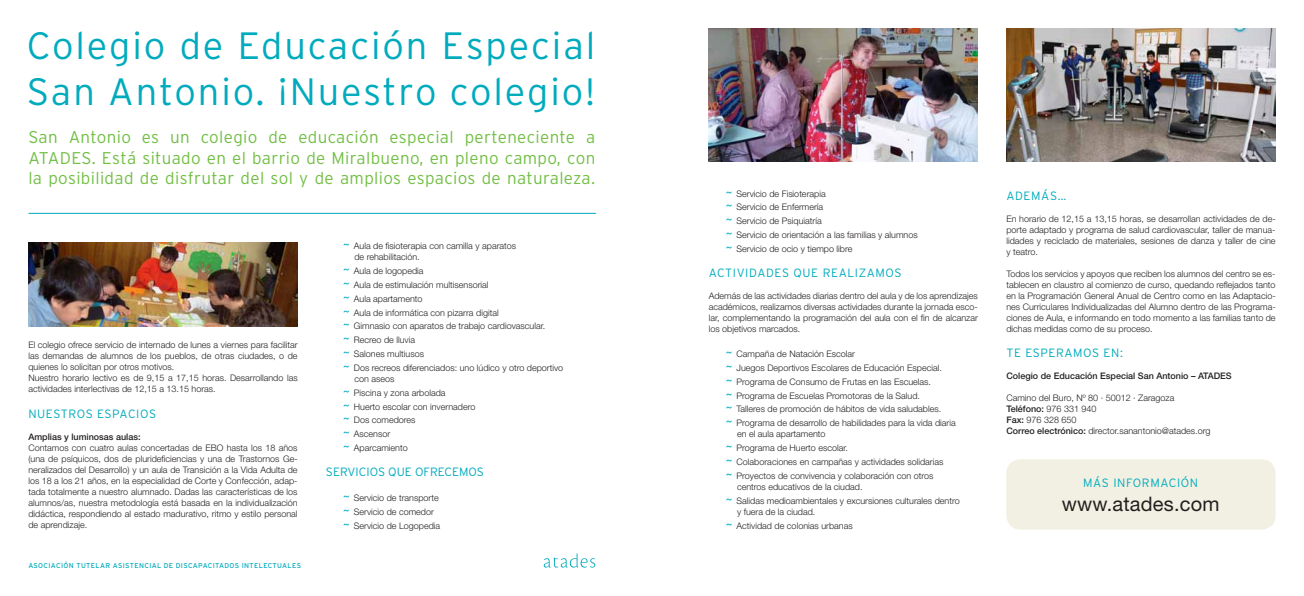
<style>
.page{position:relative;width:1304px;height:596px;background:#fff}
.page>*{position:absolute;margin:0;border:0;box-sizing:border-box;transform-origin:0 0}
.t1{font:300 38px/45.6px "Interstate";letter-spacing:.05em;color:#00abbd}
.t2{font:20px "Helvetica Neue LT Std";letter-spacing:.01em;color:#231f20}
.t3{font:300 17px/20.4px "Interstate";letter-spacing:.02em;color:#72bf44}
.t4{font:300 12px "Interstate";letter-spacing:.05em;color:#00abbd}
.t5{font:300 12px "Interstate";color:#00abbd}
.t6{font:300 9px/13.8px "Helvetica Neue LT Std";color:#231f20}
.t7{font:500 9px "Helvetica Neue LT Std";color:#231f20}
.t8{font:7px "Interstate";letter-spacing:.05em;color:#00abbd}
.s1{font-family:"Interstate";font-size:12px;color:#00abbd}
.s2{font-weight:500}
</style>
<div class="page">
<svg style="left:544px;top:553px;width:51px;height:14px"></svg>
<div style="left:1006px;top:459px;width:270px;height:70px;background:#f2f0e2;border-radius:14px"></div>
<hr style="left:29px;top:213px;width:567px;height:1px;background:#00abbd">
<img style="left:709px;top:28px;width:269px;height:134px">
<img style="left:1006px;top:28px;width:270px;height:134px">
<img style="left:28px;top:242px;width:270px;height:84px">
<h1 class="t1" style="left:27px;top:23px;width:570px">Colegio de Educación Especial<br>San Antonio. ¡N uestro colegio!</h1>
<h3 class="t3" style="left:28px;top:127px;width:568px">San Antonio es un colegio de educación especial perteneciente a<br>ATADES</h3>
<h3 class="t3" style="left:28px;top:147px;width:568px;text-align:right">. Está situado en el barrio de Miralbueno, en pleno campo, con<br>la posibilidad de disfrutar del sol y de amplios espacios de naturaleza.</h3>
<p class="t6" style="left:28px;top:339px;width:271px;line-height:11px">El colegio ofrece servicio de internado de lunes a viernes para facilitar las demandas de alumnos de los pueblos, de otras ciudades, o de quienes lo solicitan por otros motivos.<br>Nuestro horario lectivo es de 9,15 a 17,15 horas. Desarrollando las actividades interlectivas de 12,15 a 13.15 horas.</p>
<h3 class="t4" style="left:28px;top:406px;width:129px">N uestros espacios</h3>
<p class="t7" style="left:28px;top:430px;width:114px">Amplias y luminosas aulas:</p>
<p class="t6" style="left:28px;top:441px;width:271px;line-height:11px;text-align:justify">Contamos con cuatro aulas concertadas de EBO hasta los 18 años (una de psíquicos, dos de plurideficiencias y una de Trastornos Ge&shy;neralizados del Desarrollo) y un aula de Transición a la Vida Adulta de los 18 a los 21 años, en la especialidad de Corte y Confección, adap&shy;tada totalmente a nuestro alumnado. Dadas las características de los alumnos/as, nuestra metodología está basada en la individualización didáctica, respondiendo al estado madurativo, ritmo y estilo personal de aprendizaje.</p>
<p class="t8" style="left:28px;top:561px;width:274px">ASOCIACIÓN TUTELAR ASISTENCIAL DE DISCAPACITADOS INTELECTUALES</p>
<p class="t6" style="left:354px;top:240px;width:163px;line-height:11px;text-indent:-11px"><span class="s1">~</span> Aula de fisioterapia con camilla y aparatos de rehabilitación.</p>
<p class="t6" style="left:343px;top:263px;width:222px"><span class="s1">~</span> Aula de logopedia<br><span class="s1">~</span> Aula de estimulación multisensorial<br><span class="s1">~</span> Aula apartamento<br><span class="s1">~</span> Aula de informática con pizarra digital<br><span class="s1">~</span> Gimnasio con aparatos de trabajo cardiovascular.<br><span class="s1">~</span> Recreo de lluvia<br><span class="s1">~</span> Salones multiusos<br><span class="s1">~</span> Dos recreos diferenciados: uno lúdico y otro deportivo</p>
<p class="t6" style="left:343px;top:371px;width:134px;text-indent:11px">con aseos<br><span class="s1">~</span> Piscina y zona arbolada<br><span class="s1">~</span> Huerto escolar con invernadero <span class="s1">~</span> Dos comedores<br><span class="s1">~</span> Ascensor<br><span class="s1">~</span> Aparcamiento</p>
<h3 class="t5" style="left:326px;top:465px;width:160px">Servicios que ofrecemos</h3>
<p class="t6" style="left:343px;top:490px;width:99px"><span class="s1">~</span> Servicio de transporte <span class="s1">~</span> Servicio de comedor <span class="s1">~</span> Servicio de Logopedia</p>
<p class="t6" style="left:726px;top:186px;width:193px"><span class="s1">~</span> Servicio de Fisioterapia<br><span class="s1">~</span> Servicio de Enfermería<br><span class="s1">~</span> Servicio de Psiquiatría<br><span class="s1">~</span> Servicio de orientación a las familias y alumnos <span class="s1">~</span> Servicio de ocio y tiempo libre</p>
<h3 class="t4" style="left:709px;top:266px;width:194px">Actividades que realizamos</h3>
<p class="t6" style="left:709px;top:290px;width:271px;line-height:11px;text-align:justify">Además de las actividades diarias dentro del aula y de los aprendizajes académicos, realizamos diversas actividades durante la jornada esco&shy;lar, complementando la programación del aula con el fin de alcanzar los objetivos marcados.</p>
<p class="t6" style="left:726px;top:346px;width:232px"><span class="s1">~</span> Campaña de Natación Escolar<br><span class="s1">~</span> Juegos Deportivos Escolares de Educación Especial.<br><span class="s1">~</span> Programa de Consumo de Frutas en las Escuelas.<br><span class="s1">~</span> Programa de Escuelas Promotoras de la Salud.<br><span class="s1">~</span> Talleres de promoción de hábitos de vida saludables.<br><span class="s1">~</span> Programa de desarrollo de habilidades para la vida diaria</p>
<p class="t6" style="left:726px;top:426px;width:219px;text-indent:11px">en el aula apartamento<br><span class="s1">~</span> Programa de Huerto escolar.<br><span class="s1">~</span> Colaboraciones en campañas y actividades solidarias <span class="s1">~</span> Proyectos de convivencia y colaboración con otros</p>
<p class="t6" style="left:726px;top:479px;width:235px;text-indent:11px">centros educativos de la ciudad.<br><span class="s1">~</span> Salidas medioambientales y excursiones culturales dentro</p>
<p class="t6" style="left:726px;top:504px;width:128px;text-indent:11px">y fuera de la ciudad.<br><span class="s1">~</span> Actividad de colonias urbanas</p>
<h3 class="t4" style="left:1006px;top:189px;width:62px">Además…</h3>
<p class="t6" style="left:1006px;top:213px;width:271px;line-height:11px;text-align:justify">En horario de 12,15 a 13,15 horas, se desarrollan actividades de de&shy;porte adaptado y programa de salud cardiovascular, taller de manua&shy;lidades y reciclado de materiales, sesiones de danza y taller de cine y teatro.</p>
<p class="t6" style="left:1006px;top:268px;width:271px;line-height:11px;text-align:justify">Todos los servicios y apoyos que reciben los alumnos del centro se es&shy;tablecen en claustro al comienzo de curso, quedando reflejados tanto en la Programación General Anual de Centro como en las Adaptacio&shy;nes Curriculares Individualizadas del Alumno dentro de las Programa&shy;ciones de Aula, e informando en todo momento a las familias tanto de dichas medidas como de su proceso.</p>
<h3 class="t4" style="left:1006px;top:346px;width:118px">Te esperamos en:</h3>
<p class="t7" style="left:1006px;top:370px;width:227px">Colegio de Educación Especial San Antonio – ATADES</p>
<p class="t6" style="left:1006px;top:392px;width:206px;line-height:11px">Camino del Buro, Nº 80 · 50012 · Zaragoza <span class="s2">Teléfono:</span> 976 331 940<br><span class="s2">Fax:</span> 976 328 650<br><span class="s2">Correo electrónico:</span> director.sanantonio@atades.org</p>
<h3 class="t4" style="left:1083px;top:476px;width:117px">Más información</h3>
<h2 class="t2" style="left:1062px;top:492px;width:159px">www.atades.com</h2>
</div>
